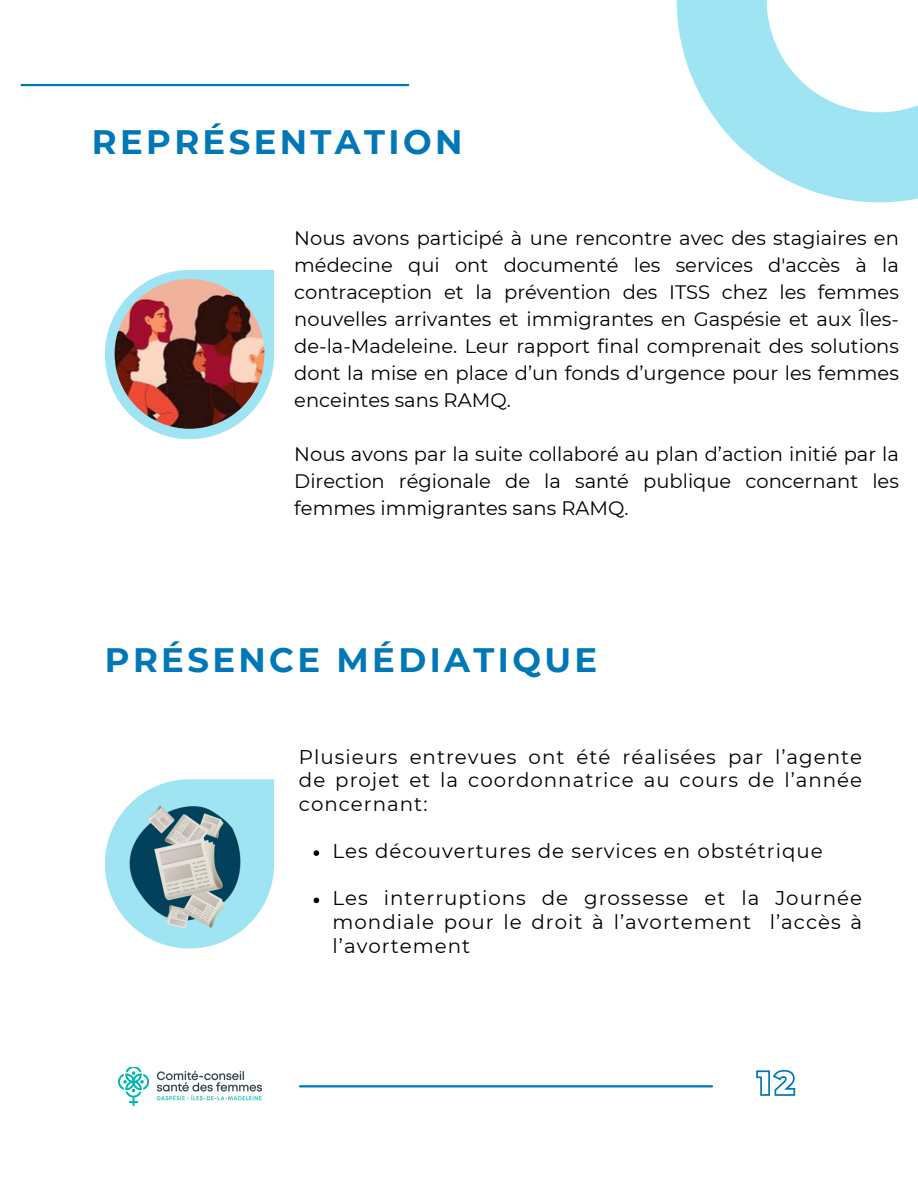
<style>
.page{position:relative;width:918px;height:1188px;background:#fff}
.page>*{position:absolute;margin:0;border:0;box-sizing:border-box;transform-origin:0 0}
.t1{font:700 33.9px "Montserrat";letter-spacing:.1em;color:#0077b6}
.t2{font:19.8px/23.7px "Montserrat";letter-spacing:.05em;color:#000;text-align:justify}
.t3{font:19.5px/27px "Montserrat";color:#000;text-align:justify}
</style>
<div class="page">
<svg style="left:677px;top:0;width:241px;height:202px;fill:#9fe4f2"></svg>
<hr style="left:21px;top:84px;width:387px;height:2px;background:#0077b6">
<hr style="left:300px;top:1085px;width:412px;height:2px;background:#0077b6">
<img style="left:118px;top:1067px;width:143px;height:38px">
<svg style="left:105px;top:270px;width:169px;height:169px"></svg>
<img style="left:115px;top:279px;width:149px;height:150px">
<svg style="left:105px;top:779px;width:169px;height:170px"></svg>
<img style="left:115px;top:788px;width:149px;height:150px">
<svg style="left:756px;top:1069px;width:40px;height:27px"></svg>
<svg style="left:314px;top:850px;width:5px;height:6px"></svg>
<svg style="left:314px;top:898px;width:5px;height:5px"></svg>
<h1 class="t1" style="left:92px;top:122px;width:372px">REPRÉSENTATION</h1>
<p class="t3" style="left:294px;top:225px;width:606px">Nous avons participé à une rencontre avec des stagiaires en médecine qui ont documenté les services d'accès à la contraception et la prévention des ITSS chez les femmes nouvelles arrivantes et immigrantes en Gaspésie et aux Îles&shy;de-la-Madeleine. Leur rapport final comprenait des solutions dont la mise en place d’un fonds d’urgence pour les femmes enceintes sans RAMQ.</p>
<p class="t3" style="left:294px;top:441px;width:606px">Nous avons par la suite collaboré au plan d’action initié par la Direction régionale de la santé publique concernant les femmes immigrantes sans RAMQ.</p>
<h1 class="t1" style="left:105px;top:640px;width:494px">PRÉSENCE MÉDIATIQUE</h1>
<p class="t2" style="left:299px;top:745px;width:565px">Plusieurs entrevues ont été réalisées par l’agente de projet et la coordonnatrice au cours de l’année concernant:</p>
<p class="t2" style="left:333px;top:839px;width:492px">Les découvertures de services en obstétrique</p>
<p class="t2" style="left:333px;top:886px;width:531px">Les interruptions de grossesse et la Journée mondiale pour le droit à l’avortement l’accès à l’avortement</p>
</div>
